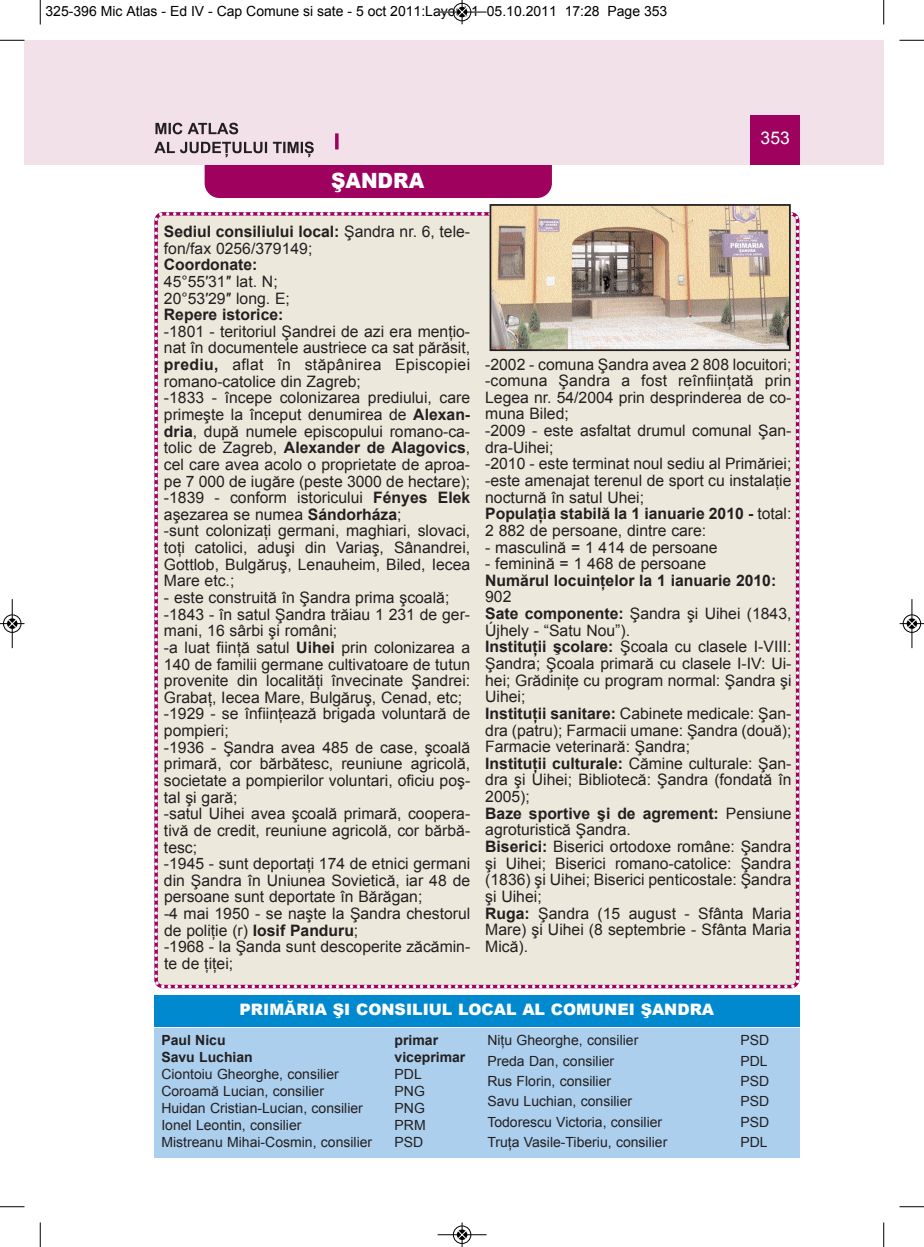
<style>
.page{position:relative;width:924px;height:1247px;background:#fff}
.page>*{position:absolute;margin:0;border:0;box-sizing:border-box;transform-origin:0 0}
.t1{font:900 21px "Arial";color:#fff;scale:.95 1}
.t2{font:17.5px "Arial";color:#fff}
.t3{font:15.75px/16.6px "Arial";color:#231f20}
.t4{font:700 15.75px "Arial";color:#231f20}
.t5{font:900 15.75px "Arial";color:#fff}
.t6{font:14px "Arial";color:#231f20}
.t7{font:14px "Arial";color:#000}
.t8{font:700 14px "Arial";color:#231f20}
.s1{font-weight:700}
</style>
<div class="page">
<div style="left:205px;top:135px;width:347px;height:63px;background:#9e015e;border-radius:15px"></div>
<div style="left:40px;top:40px;width:844px;height:124px;background:#f3e1e9"></div>
<div style="left:750px;top:115px;width:50px;height:49px;background:#9e015e"></div>
<svg style="left:335px;top:133px;width:4px;height:16px"></svg>
<div style="left:154px;top:212px;width:646px;height:777px;background:#ece9dc"></div>
<svg style="left:161px;top:984px;width:4px;height:4px"></svg>
<div style="left:154px;top:1027px;width:645px;height:129px;background:#accfed"></div>
<div style="left:154px;top:995px;width:645px;height:31px;background:#0089cf"></div>
<div style="left:24px;top:40px;width:16px;height:124px;background:#f3e1e9"></div>
<svg style="left:155px;top:123px;width:83px;height:11px"></svg>
<svg style="left:154px;top:142px;width:160px;height:15px"></svg>
<img style="left:492px;top:207px;width:296px;height:141px">
<div style="left:489px;top:204px;width:302px;height:147px;border:2px solid #231f20"></div>
<svg style="left:40px;top:0;width:1px;height:24px"></svg>
<svg style="left:0;top:40px;width:24px;height:1px"></svg>
<svg style="left:883px;top:0;width:1px;height:24px"></svg>
<svg style="left:899px;top:40px;width:25px;height:1px"></svg>
<svg style="left:40px;top:1222px;width:1px;height:24px"></svg>
<svg style="left:0;top:1206px;width:24px;height:1px"></svg>
<svg style="left:883px;top:1222px;width:1px;height:24px"></svg>
<svg style="left:899px;top:1206px;width:25px;height:1px"></svg>
<hr style="left:438px;top:12px;width:48px;height:1px;background:#000">
<div style="left:453px;top:3px;width:18px;height:18px;border:1px solid #000;border-radius:50%"></div>
<svg style="left:458px;top:0;width:8px;height:24px"></svg>
<hr style="left:438px;top:1234px;width:48px;height:1px;background:#000">
<div style="left:453px;top:1225px;width:18px;height:18px;border:1px solid #000;border-radius:50%"></div>
<svg style="left:458px;top:1222px;width:8px;height:24px"></svg>
<div style="left:3px;top:614px;width:19px;height:19px;border:1px solid #fff;border-radius:50%"></div>
<hr style="left:12px;top:599px;width:1px;height:49px;background:#000">
<div style="left:3px;top:614px;width:18px;height:18px;border:1px solid #000;border-radius:50%"></div>
<svg style="left:0;top:619px;width:24px;height:9px"></svg>
<div style="left:902px;top:614px;width:19px;height:19px;border:1px solid #fff;border-radius:50%"></div>
<hr style="left:911px;top:599px;width:1px;height:49px;background:#000">
<div style="left:903px;top:614px;width:18px;height:18px;border:1px solid #000;border-radius:50%"></div>
<svg style="left:900px;top:619px;width:24px;height:9px"></svg>
<p class="t7" style="left:46px;top:3px;width:623px">325-396 Mic Atlas - Ed IV - Cap Comune si sate - 5 oct 2011:Layout 1 05.10.2011 17:28 Page 353</p>
<p class="t2" style="left:760px;top:128px;width:31px">353</p>
<h1 class="t1" style="left:331px;top:165px;width:100px">ŞANDRA</h1>
<p class="t3" style="left:164px;top:223px;width:308px"><span class="s1">Sediul consiliului local:</span> Şandra nr. 6, tele&shy;fon/fax 0256/379149;</p>
<p class="t4" style="left:164px;top:256px;width:95px">Coordonate:</p>
<p class="t3" style="left:164px;top:273px;width:128px">45°55′31″ lat. N;<br>20°53′29″ long. E;</p>
<p class="t4" style="left:164px;top:306px;width:121px">Repere istorice:</p>
<p class="t3" style="left:164px;top:323px;width:308px">-1801 - teritoriul Şandrei de azi era menţio&shy;nat în documentele austriece ca sat părăsit, <span class="s1">prediu,</span> aflat în stăpânirea Episcopiei romano-catolice din Zagreb;<br>-1833 - începe colonizarea prediului, care primeşte la început denumirea de <span class="s1">Alexan&shy;dria</span>, după numele episcopului romano-ca&shy;tolic de Zagreb, <span class="s1">Alexander de Alagovics</span>, cel care avea acolo o proprietate de aproa&shy;pe 7 000 de iugăre (peste 3000 de hectare); -1839 - conform istoricului <span class="s1">Fényes Elek </span>aşezarea se numea <span class="s1">Sándorháza</span>;<br>-sunt colonizaţi germani, maghiari, slovaci, toţi catolici, aduşi din Variaş, Sânandrei, Gottlob, Bulgăruş, Lenauheim, Biled, Iecea Mare etc.;</p>
<p class="t3" style="left:164px;top:589px;width:308px">- este construită în Şandra prima şcoală; -1843 - în satul Şandra trăiau 1 231 de ger&shy;mani, 16 sârbi şi români;<br>-a luat fiinţă satul <span class="s1">Uihei</span> prin colonizarea a 140 de familii germane cultivatoare de tutun provenite din localităţi învecinate Şandrei:<br>Grabaţ, Iecea Mare, Bulgăruş, Cenad, etc; -1929 - se înfiinţează brigada voluntară de pompieri;<br>-1936 - Şandra avea 485 de case, şcoală primară, cor bărbătesc, reuniune agricolă, societate a pompierilor voluntari, oficiu poş&shy;tal şi gară;<br>-satul Uihei avea şcoală primară, coopera&shy;tivă de credit, reuniune agricolă, cor bărbă&shy;tesc;<br>-1945 - sunt deportaţi 174 de etnici germani din Şandra în Uniunea Sovietică, iar 48 de persoane sunt deportate în Bărăgan;<br>-4 mai 1950 - se naşte la Şandra chestorul de poliţie (r) <span class="s1">Iosif Panduru</span>;<br>-1968 - la Şanda sunt descoperite zăcămin&shy;te de ţiţei;</p>
<p class="t3" style="left:485px;top:356px;width:308px">-2002 - comuna Şandra avea 2 808 locuitori; -comuna Şandra a fost reînfiinţată prin Legea nr. 54/2004 prin desprinderea de co&shy;muna Biled;<br>-2009 - este asfaltat drumul comunal Şan&shy;dra-Uihei;<br>-2010 - este terminat noul sediu al Primăriei; -este amenajat terenul de sport cu instalaţie nocturnă în satul Uhei;<br><span class="s1">Populaţia stabilă la 1 ianuarie 2010 -</span> total:<br>2 882 de persoane, dintre care:</p>
<p class="t3" style="left:485px;top:538px;width:234px">- masculină = 1 414 de persoane</p>
<p class="t3" style="left:485px;top:555px;width:223px">- feminină = 1 468 de persoane</p>
<p class="t4" style="left:485px;top:571px;width:293px">Numărul locuinţelor la 1 ianuarie 2010:</p>
<p class="t3" style="left:485px;top:588px;width:308px">902<br><span class="s1">Sate componente:</span> Şandra şi Uihei (1843,<br>Újhely - “Satu Nou”).<br><span class="s1">Instituţii şcolare:</span> Şcoala cu clasele I-VIII:<br>Şandra; Şcoala primară cu clasele I-IV: Ui&shy;hei; Grădiniţe cu program normal: Şandra şi<br>Uihei;<br><span class="s1">Instituţii sanitare:</span> Cabinete medicale: Şan&shy;dra (patru); Farmacii umane: Şandra (două);<br>Farmacie veterinară: Şandra;<br><span class="s1">Instituţii culturale:</span> Cămine culturale: Şan&shy;dra şi Uihei; Bibliotecă: Şandra (fondată în<br>2005);<br><span class="s1">Baze sportive şi de agrement:</span> Pensiune agroturistică Şandra.<br><span class="s1">Biserici:</span> Biserici ortodoxe române: Şandra şi Uihei; Biserici romano-catolice: Şandra (1836) şi Uihei; Biserici penticostale: Şandra şi Uihei;<br><span class="s1">Ruga:</span> Şandra (15 august - Sfânta Maria<br>Mare) şi Uihei (8 septembrie - Sfânta Maria<br>Mică).</p>
<p class="t5" style="left:240px;top:997px;width:476px">PRIMĂRIA ŞI CONSILIUL LOCAL AL COMUNEI ŞANDRA</p>
<p class="t8" style="left:161px;top:1032px;width:66px">Paul Nicu</p>
<p class="t8" style="left:394px;top:1032px;width:45px">primar</p>
<p class="t8" style="left:161px;top:1049px;width:93px">Savu Luchian</p>
<p class="t8" style="left:394px;top:1049px;width:72px">viceprimar</p>
<p class="t6" style="left:161px;top:1066px;width:179px">Ciontoiu Gheorghe, consilier</p>
<p class="t6" style="left:394px;top:1066px;width:29px">PDL</p>
<p class="t6" style="left:161px;top:1083px;width:164px">Coroamă Lucian, consilier</p>
<p class="t6" style="left:395px;top:1083px;width:32px">PNG</p>
<p class="t6" style="left:161px;top:1100px;width:203px">Huidan Cristian-Lucian, consilier</p>
<p class="t6" style="left:395px;top:1100px;width:32px">PNG</p>
<p class="t6" style="left:161px;top:1117px;width:142px">Ionel Leontin, consilier</p>
<p class="t6" style="left:395px;top:1117px;width:33px">PRM</p>
<p class="t6" style="left:161px;top:1134px;width:212px">Mistreanu Mihai-Cosmin, consilier</p>
<p class="t6" style="left:395px;top:1134px;width:30px">PSD</p>
<p class="t6" style="left:487px;top:1032px;width:152px">Niţu Gheorghe, consilier</p>
<p class="t6" style="left:740px;top:1032px;width:30px">PSD</p>
<p class="t6" style="left:487px;top:1052px;width:128px">Preda Dan, consilier</p>
<p class="t6" style="left:740px;top:1052px;width:29px">PDL</p>
<p class="t6" style="left:487px;top:1073px;width:125px">Rus Florin, consilier</p>
<p class="t6" style="left:740px;top:1073px;width:30px">PSD</p>
<p class="t6" style="left:487px;top:1093px;width:146px">Savu Luchian, consilier</p>
<p class="t6" style="left:740px;top:1093px;width:30px">PSD</p>
<p class="t6" style="left:487px;top:1113px;width:176px">Todorescu Victoria, consilier</p>
<p class="t6" style="left:740px;top:1113px;width:30px">PSD</p>
<p class="t6" style="left:487px;top:1134px;width:181px">Truţa Vasile-Tiberiu, consilier</p>
<p class="t6" style="left:740px;top:1134px;width:29px">PDL</p>
</div>
